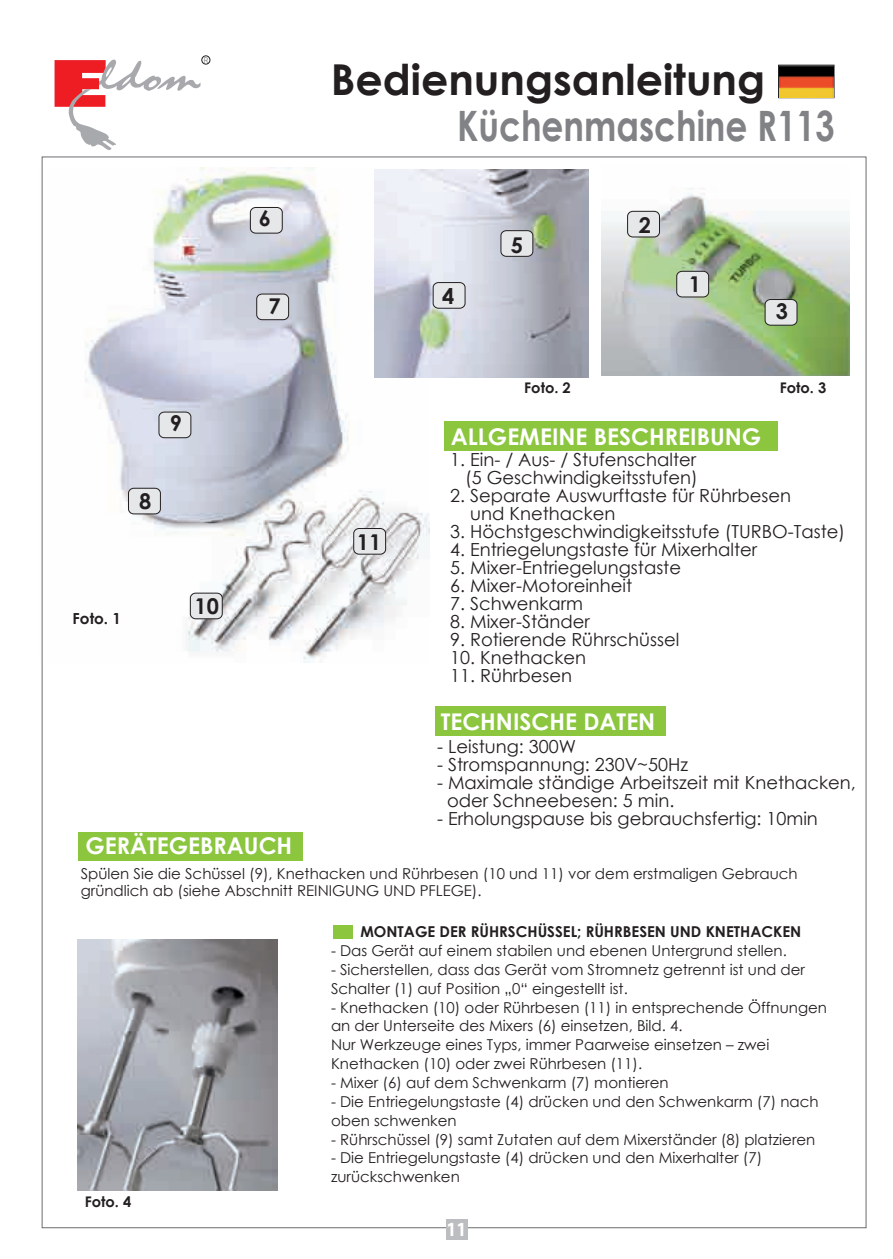
<style>
.page{position:relative;width:893px;height:1259px;background:#fff}
.page>*{position:absolute;margin:0;border:0;box-sizing:border-box;transform-origin:0 0}
.t1{font:700 42.6px "Century Gothic";color:#231f20}
.t2{font:700 42px "Century Gothic";color:#808285;scale:.82 1}
.t3{font:700 23.1px "Century Gothic";color:#fff}
.t4{font:700 21.9px "Century Gothic";color:#231f20}
.t5{font:700 20.1px "Myriad Pro";color:#fff;scale:.89 1}
.t6{font:18px/18px "Century Gothic";color:#231f20}
.t7{font:700 15.3px "Century Gothic";color:#231f20}
.t8{font:15px/18.9px "Century Gothic";color:#231f20}
.t9{font:700 15px "Century Gothic";color:#231f20}
.t10{font:700 14.7px "Century Gothic";color:#231f20}
.t11{font:7.8px "Arial";color:#808285;scale:.82 1}
</style>
<div class="page">
<img style="left:41px;top:167px;width:388px;height:495px">
<div style="left:444px;top:421px;width:334px;height:29px;background:#8bc63e"></div>
<div style="left:435px;top:706px;width:230px;height:30px;background:#8bc63e"></div>
<div style="left:79px;top:832px;width:224px;height:28px;background:#8bc63e"></div>
<svg style="left:55px;top:59px;width:145px;height:91px"></svg>
<div style="left:201px;top:56px;width:9px;height:8px;border:1px solid #231f20;border-radius:50%"></div>
<div style="left:446px;top:1219px;width:22px;height:20px;background:#bcbdc0"></div>
<div style="left:334px;top:925px;width:19px;height:14px;background:#8bc63e"></div>
<div style="left:778px;top:65px;width:56px;height:33px;border:2px solid #000"></div>
<img style="left:779px;top:65px;width:54px;height:32px">
<img style="left:602px;top:188px;width:247px;height:188px">
<img style="left:374px;top:170px;width:214px;height:207px">
<div style="left:677px;top:271px;width:32px;height:26px;background:#e6e7e9;border-radius:5px"></div>
<div style="left:676px;top:271px;width:33px;height:26px;border:1px solid #231f20;border-radius:5px"></div>
<div style="left:433px;top:282px;width:32px;height:26px;background:#e6e7e9;border-radius:5px"></div>
<div style="left:433px;top:282px;width:32px;height:26px;border:1px solid #231f20;border-radius:5px"></div>
<div style="left:501px;top:231px;width:32px;height:25px;background:#e6e7e9;border-radius:5px"></div>
<div style="left:501px;top:230px;width:32px;height:27px;border:1px solid #231f20;border-radius:5px"></div>
<div style="left:354px;top:528px;width:32px;height:26px;background:#e6e7e9;border-radius:5px"></div>
<div style="left:353px;top:528px;width:33px;height:26px;border:1px solid #231f20;border-radius:5px"></div>
<div style="left:190px;top:593px;width:32px;height:26px;background:#e6e7e9;border-radius:5px"></div>
<div style="left:190px;top:593px;width:33px;height:26px;border:1px solid #231f20;border-radius:5px"></div>
<div style="left:257px;top:294px;width:32px;height:26px;background:#e6e7e9;border-radius:5px"></div>
<div style="left:256px;top:294px;width:33px;height:26px;border:1px solid #231f20;border-radius:5px"></div>
<div style="left:250px;top:207px;width:32px;height:26px;background:#e6e7e9;border-radius:5px"></div>
<div style="left:250px;top:207px;width:33px;height:26px;border:1px solid #231f20;border-radius:5px"></div>
<div style="left:159px;top:412px;width:32px;height:26px;background:#e6e7e9;border-radius:5px"></div>
<div style="left:159px;top:412px;width:32px;height:26px;border:1px solid #231f20;border-radius:5px"></div>
<div style="left:129px;top:488px;width:31px;height:26px;background:#e6e7e9;border-radius:5px"></div>
<div style="left:128px;top:488px;width:33px;height:26px;border:1px solid #231f20;border-radius:5px"></div>
<div style="left:765px;top:299px;width:32px;height:26px;background:#e6e7e9;border-radius:5px"></div>
<div style="left:765px;top:299px;width:32px;height:26px;border:1px solid #231f20;border-radius:5px"></div>
<div style="left:628px;top:211px;width:31px;height:26px;background:#e6e7e9;border-radius:5px"></div>
<div style="left:627px;top:211px;width:33px;height:26px;border:1px solid #231f20;border-radius:5px"></div>
<img style="left:77px;top:939px;width:201px;height:251px">
<p class="t11" style="left:204px;top:55px;width:7px">R</p>
<h3 class="t4" style="left:170px;top:407px;width:14px">9</h3>
<h3 class="t4" style="left:139px;top:484px;width:14px">8</h3>
<p class="t7" style="left:73px;top:606px;width:50px">Foto. 1</p>
<h3 class="t4" style="left:194px;top:589px;width:26px">10</h3>
<h3 class="t4" style="left:259px;top:201px;width:14px">6</h3>
<h3 class="t4" style="left:268px;top:290px;width:14px">7</h3>
<h3 class="t3" style="left:85px;top:828px;width:208px">GERÄTEGEBRAUCH</h3>
<h1 class="t1" style="left:331px;top:47px;width:436px">Bedienungsanleitung</h1>
<h2 class="t2" style="left:457px;top:94px;width:462px">Küchenmaschine R113</h2>
<h3 class="t4" style="left:442px;top:279px;width:14px">4</h3>
<h3 class="t4" style="left:511px;top:229px;width:14px">5</h3>
<h3 class="t4" style="left:639px;top:208px;width:14px">2</h3>
<h3 class="t4" style="left:689px;top:268px;width:14px">1</h3>
<h3 class="t4" style="left:776px;top:295px;width:14px">3</h3>
<p class="t10" style="left:524px;top:377px;width:48px">Foto. 2</p>
<p class="t10" style="left:780px;top:377px;width:48px">Foto. 3</p>
<h3 class="t4" style="left:357px;top:525px;width:26px">11</h3>
<h3 class="t3" style="left:451px;top:419px;width:312px">ALLGEMEINE BESCHREIBUNG</h3>
<p class="t6" style="left:450px;top:450px;width:249px;text-align:right">1. Ein- / Aus- / Stufenschalter (5 Geschwindigkeitsstufen)</p>
<p class="t6" style="left:470px;top:486px;width:323px;text-indent:-20px">2. Separate Auswurftaste für Rührbesen und Knethacken</p>
<p class="t6" style="left:450px;top:522px;width:396px">3. Höchstgeschwindigkeitsstufe (TURBO-Taste)</p>
<p class="t6" style="left:450px;top:540px;width:308px">4. Entriegelungstaste für Mixerhalter</p>
<p class="t6" style="left:450px;top:558px;width:232px">5. Mixer-Entriegelungstaste</p>
<p class="t6" style="left:450px;top:576px;width:184px">6. Mixer-Motoreinheit</p>
<p class="t6" style="left:450px;top:594px;width:134px">7. Schwenkarm</p>
<p class="t6" style="left:450px;top:612px;width:141px">8. Mixer-Ständer</p>
<p class="t6" style="left:450px;top:630px;width:231px">9. Rotierende Rührschüssel</p>
<p class="t6" style="left:450px;top:648px;width:137px">10. Knethacken</p>
<p class="t6" style="left:450px;top:666px;width:123px">11. Rührbesen</p>
<h3 class="t3" style="left:441px;top:704px;width:216px">TECHNISCHE DATEN</h3>
<p class="t6" style="left:437px;top:737px;width:140px">- Leistung: 300W</p>
<p class="t6" style="left:437px;top:755px;width:252px">- Stromspannung: 230V~50Hz</p>
<p class="t6" style="left:447px;top:773px;width:410px;text-indent:-10px">- Maximale ständige Arbeitszeit mit Knethacken, oder Schneebesen: 5 min.</p>
<p class="t6" style="left:437px;top:809px;width:382px">- Erholungspause bis gebrauchsfertig: 10min</p>
<p class="t8" style="left:81px;top:865px;width:718px;line-height:16.8px">Spülen Sie die Schüssel (9), Knethacken und Rührbesen (10 und 11) vor dem erstmaligen Gebrauch gründlich ab (siehe Abschnitt REINIGUNG UND PFLEGE).</p>
<p class="t10" style="left:85px;top:1190px;width:48px">Foto. 4</p>
<p class="t9" style="left:360px;top:920px;width:442px">MONTAGE DER RÜHRSCHÜSSEL; RÜHRBESEN UND KNETHACKEN</p>
<p class="t8" style="left:331px;top:941px;width:457px">- Das Gerät auf einem stabilen und ebenen Untergrund stellen.</p>
<p class="t8" style="left:331px;top:959px;width:476px">- Sicherstellen, dass das Gerät vom Stromnetz getrennt ist und der<br>Schalter (1) auf Position „0“ eingestellt ist.</p>
<p class="t8" style="left:331px;top:997px;width:498px">- Knethacken (10) oder Rührbesen (11) in entsprechende Öffnungen an der Unterseite des Mixers (6) einsetzen, Bild. 4.<br>Nur Werkzeuge eines Typs, immer Paarweise einsetzen – zwei Knethacken (10) oder zwei Rührbesen (11).</p>
<p class="t8" style="left:331px;top:1073px;width:339px">- Mixer (6) auf dem Schwenkarm (7) montieren</p>
<p class="t8" style="left:331px;top:1091px;width:489px">- Die Entriegelungstaste (4) drücken und den Schwenkarm (7) nach oben schwenken</p>
<p class="t8" style="left:331px;top:1129px;width:486px">- Rührschüssel (9) samt Zutaten auf dem Mixerständer (8) platzieren</p>
<p class="t8" style="left:331px;top:1148px;width:433px">- Die Entriegelungstaste (4) drücken und den Mixerhalter (7) zurückschwenken</p>
<h3 class="t5" style="left:446px;top:1216px;width:24px">11</h3>
</div>
